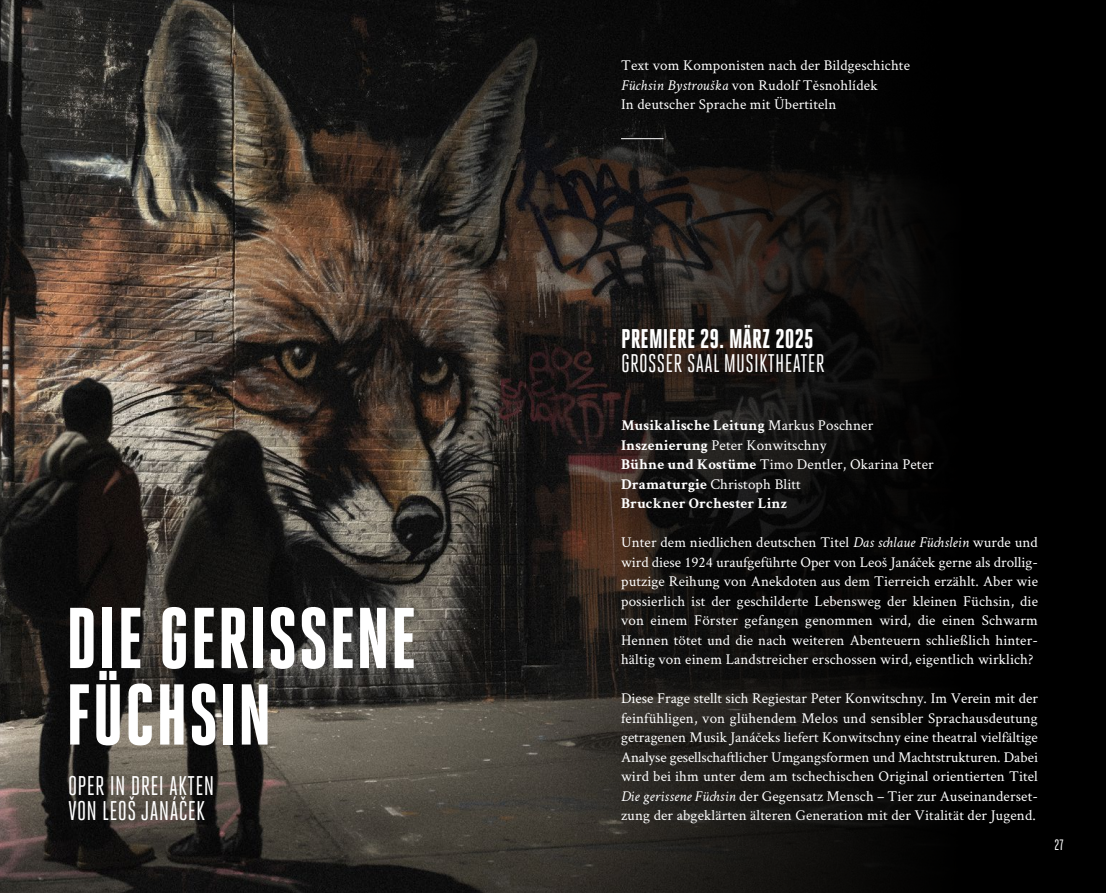
<style>
.page{position:relative;width:1106px;height:893px;background:#000}
.page>*{position:absolute;margin:0;border:0;box-sizing:border-box;transform-origin:0 0}
.Titel_Musiktheater{font:800 86.1px/76.5px "Heroic Condensed";letter-spacing:.01em;color:#fff}
.t1{font:27px/25.5px "Heroic Condensed";letter-spacing:.01em;color:#fff}
.Grundschrift{font:800 27px "Heroic Condensed";letter-spacing:.01em;color:#fff}
.Grundschrift-2{font:25.5px "Heroic Condensed";letter-spacing:.01em;color:#fff}
.Grundschrift-3{font:15px/19.5px "Crimson Text";letter-spacing:.01em;color:#fff;text-align:justify}
.Autor_etc_Musiktheater{font:15px "Crimson Text";letter-spacing:.01em;color:#fff}
.Grundschrift-4{font:700 15px "Crimson Text";letter-spacing:.01em;color:#fff}
.t2{font:15px "Heroic Condensed";color:#fff}
.s1{font-style:italic}
.s2{font-weight:400}
.s3{font-weight:700}
</style>
<div class="page">
<img style="left:0;top:0;width:926px;height:893px">
<hr style="left:621px;top:138px;width:42px;height:1px;background:#fff">
<p class="Titel_Musiktheater" style="left:66px;top:600px;width:352px">DIE GERISSENE<br>FÜCHSIN</p>
<p class="t1" style="left:68px;top:773px;width:148px">OPER IN DREI AKTEN<br>VON LEOŠ JANÁČEK</p>
<p class="Autor_etc_Musiktheater" style="left:621px;top:55px;width:290px">Text vom Komponisten nach der Bildgeschichte</p>
<p class="Autor_etc_Musiktheater" style="left:621px;top:75px;width:258px"><span class="s1">Füchsin Bystrouška</span> von Rudolf Těsnohlídek</p>
<p class="Autor_etc_Musiktheater" style="left:621px;top:94px;width:217px">In deutscher Sprache mit Übertiteln</p>
<p class="Grundschrift" style="left:621px;top:323px;width:194px">PREMIERE 29. MÄRZ 2025</p>
<p class="Grundschrift-2" style="left:621px;top:349px;width:205px">GROSSER SAAL MUSIKTHEATER</p>
<p class="Grundschrift-4" style="left:621px;top:414px;width:254px">Musikalische Leitung <span class="s2">Markus Poschner</span></p>
<p class="Grundschrift-3" style="left:621px;top:434px;width:207px"><span class="s3">Inszenierung</span> Peter Konwitschny</p>
<p class="Grundschrift-3" style="left:621px;top:454px;width:314px"><span class="s3">Bühne und Kostüme</span> Timo Dentler, Okarina Peter</p>
<p class="Grundschrift-3" style="left:621px;top:473px;width:181px"><span class="s3">Dramaturgie</span> Christoph Blitt</p>
<p class="Grundschrift-4" style="left:621px;top:492px;width:168px">Bruckner Orchester Linz</p>
<p class="Grundschrift-3" style="left:621px;top:532px;width:418px">Unter dem niedlichen deutschen Titel <span class="s1">Das schlaue Füchslein</span> wurde und wird diese 1924 uraufgeführte Oper von Leoš Janáček gerne als drollig&shy;putzige Reihung von Anekdoten aus dem Tierreich erzählt. Aber wie possierlich ist der geschilderte Lebensweg der kleinen Füchsin, die von einem Förster gefangen genommen wird, die einen Schwarm Hennen tötet und die nach weiteren Abenteuern schließlich hinter&shy;hältig von einem Landstreicher erschossen wird, eigentlich wirklich?</p>
<p class="Grundschrift-3" style="left:621px;top:688px;width:418px">Diese Frage stellt sich Regiestar Peter Konwitschny. Im Verein mit der feinfühligen, von glühendem Melos und sensibler Sprachausdeutung getragenen Musik Janáčeks liefert Konwitschny eine theatral vielfältige Analyse gesellschaftlicher Umgangsformen und Machtstrukturen. Dabei wird bei ihm unter dem am tschechischen Original orientierten Titel <span class="s1">Die gerissene Füchsin</span> der Gegensatz Mensch – Tier zur Auseinanderset&shy;zung der abgeklärten älteren Generation mit der Vitalität der Jugend.</p>
<p class="t2" style="left:1054px;top:837px;width:10px">27</p>
</div>
